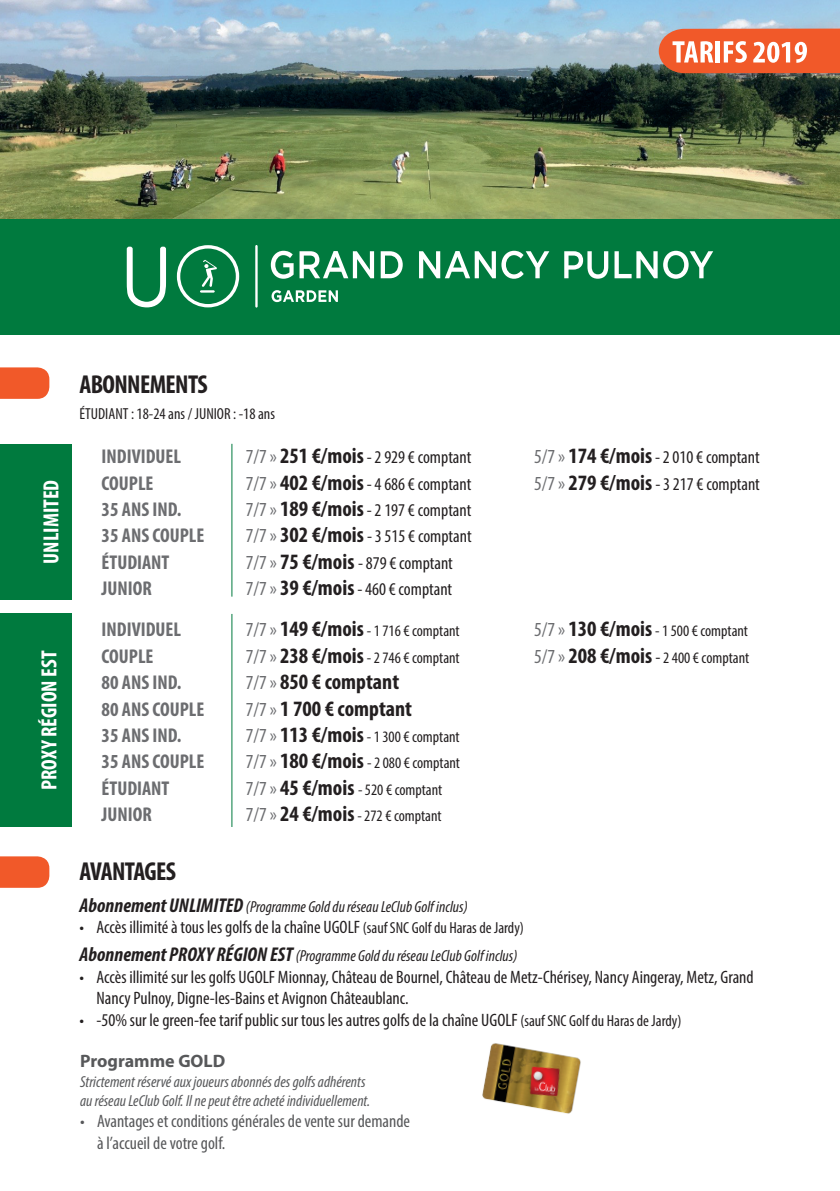
<style>
.page{position:relative;width:840px;height:1191px;background:#fff}
.page>*{position:absolute;margin:0;border:0;box-sizing:border-box;transform-origin:0 0}
.t1{font:700 condensed 26px "Myriad Pro";letter-spacing:-.025em;color:#231f20}
.t2{font:700 condensed 22px "Myriad Pro";color:#231f20}
.t3{font:700 condensed 22px "Myriad Pro";color:#fff}
.t4{font:700 condensed 20px "Myriad Pro";color:#6c6d70}
.t5{font:condensed 18px/21.6px "Myriad Pro";color:#231f20}
.t6{font:condensed 18px/21.6px "Myriad Pro";color:#57585a}
.t7{font:700 18px "Myriad Pro";color:#57585a}
.t8{font:condensed 16px "Myriad Pro";color:#231f20}
.t9{font:italic condensed 16px "Myriad Pro";color:#231f20}
.t10{font:italic condensed 16px/19.2px "Myriad Pro";color:#57585a}
.s1{font-size:20px;color:#6c6d70}
.s2{font-weight:700;font-size:22px}
.s3{font-size:18px}
.s4{font-weight:400;font-size:20px;color:#6c6d70}
.s5{font-weight:700;font-size:20px}
.s6{font-size:16px}
</style>
<div class="page">
<img style="left:0;top:0;width:839px;height:219px">
<div style="left:0;top:219px;width:839px;height:115px;background:#007a3e"></div>
<svg style="left:658px;top:28px;width:181px;height:45px"></svg>
<svg style="left:127px;top:247px;width:39px;height:60px"></svg>
<hr style="left:255px;top:245px;width:2px;height:62px;background:#fff">
<svg style="left:177px;top:245px;width:62px;height:62px"></svg>
<svg style="left:271px;top:251px;width:22px;height:28px"></svg>
<svg style="left:299px;top:251px;width:75px;height:27px"></svg>
<svg style="left:380px;top:251px;width:22px;height:27px"></svg>
<svg style="left:419px;top:251px;width:76px;height:27px"></svg>
<svg style="left:501px;top:251px;width:48px;height:28px"></svg>
<svg style="left:564px;top:251px;width:44px;height:28px"></svg>
<svg style="left:614px;top:251px;width:98px;height:28px"></svg>
<svg style="left:271px;top:290px;width:67px;height:12px"></svg>
<div style="left:0;top:614px;width:71px;height:213px;background:#007a3e"></div>
<hr style="left:231px;top:614px;width:1px;height:213px;background:#007a3e">
<svg style="left:0;top:367px;width:49px;height:32px"></svg>
<div style="left:0;top:856px;width:49px;height:31px;background:#f15929"></div>
<img style="left:482px;top:1043px;width:99px;height:71px">
<div style="left:0;top:444px;width:71px;height:155px;background:#007a3e"></div>
<hr style="left:231px;top:444px;width:1px;height:152px;background:#007a3e">
<p class="t3" style="left:37px;top:563px;width:85px;rotate:-90deg">UNLIMITED</p>
<p class="t3" style="left:36px;top:790px;width:141px;rotate:-90deg">PROXY RÉGION EST</p>
<h1 class="t1" style="left:79px;top:368px;width:130px">ABONNEMENTS</h1>
<p class="t8" style="left:79px;top:404px;width:197px">ÉTUDIANT : 18-24 ans / JUNIOR : -18 ans</p>
<p class="t4" style="left:101px;top:444px;width:81px">INDIVIDUEL</p>
<p class="t5" style="left:245px;top:446px;width:227px"><span class="s1">7/7 »</span> <span class="s2">251 €/mois</span> - 2 929 € comptant</p>
<p class="t5" style="left:533px;top:446px;width:227px"><span class="s1">5/7 »</span> <span class="s2">174 €/mois</span> - 2 010 € comptant</p>
<p class="t4" style="left:101px;top:470px;width:53px">COUPLE</p>
<p class="t5" style="left:245px;top:472px;width:227px"><span class="s1">7/7 »</span> <span class="s2">402 €/mois</span> - 4 686 € comptant</p>
<p class="t5" style="left:533px;top:472px;width:227px"><span class="s1">5/7 »</span> <span class="s2">279 €/mois</span> - 3 217 € comptant</p>
<p class="t4" style="left:101px;top:497px;width:81px">35 ANS IND.</p>
<p class="t5" style="left:245px;top:499px;width:227px"><span class="s1">7/7 »</span> <span class="s2">189 €/mois</span> - 2 197 € comptant</p>
<p class="t4" style="left:101px;top:523px;width:104px">35 ANS COUPLE</p>
<p class="t5" style="left:245px;top:525px;width:227px"><span class="s1">7/7 »</span> <span class="s2">302 €/mois</span> - 3 515 € comptant</p>
<p class="t4" style="left:101px;top:549px;width:69px">ÉTUDIANT</p>
<p class="t5" style="left:245px;top:552px;width:208px"><span class="s1">7/7 »</span> <span class="s2">75 €/mois</span> - 879 € comptant</p>
<p class="t4" style="left:101px;top:576px;width:52px">JUNIOR</p>
<p class="t5" style="left:245px;top:578px;width:208px"><span class="s1">7/7 »</span> <span class="s2">39 €/mois</span> - 460 € comptant</p>
<p class="t4" style="left:101px;top:617px;width:81px">INDIVIDUEL</p>
<p class="t8" style="left:245px;top:621px;width:215px"><span class="s1">7/7 »</span> <span class="s2">149 €/mois</span> - 1 716 € comptant</p>
<p class="t8" style="left:533px;top:621px;width:215px"><span class="s1">5/7 »</span> <span class="s2">130 €/mois</span> - 1 500 € comptant</p>
<p class="t4" style="left:101px;top:643px;width:53px">COUPLE</p>
<p class="t8" style="left:245px;top:647px;width:215px"><span class="s1">7/7 »</span> <span class="s2">238 €/mois</span> - 2 746 € comptant</p>
<p class="t8" style="left:533px;top:647px;width:216px"><span class="s1">5/7 »</span> <span class="s2">208 €/mois</span> <span class="s3">-</span> 2 400 € comptant</p>
<p class="t4" style="left:101px;top:670px;width:81px">80 ANS IND.</p>
<p class="t2" style="left:245px;top:668px;width:155px"><span class="s4">7/7 »</span> 850 € comptant</p>
<p class="t4" style="left:101px;top:696px;width:104px">80 ANS COUPLE</p>
<p class="t2" style="left:245px;top:694px;width:168px"><span class="s4">7/7 »</span> 1 700 € comptant</p>
<p class="t4" style="left:101px;top:722px;width:81px">35 ANS IND.</p>
<p class="t8" style="left:245px;top:727px;width:215px"><span class="s1">7/7 »</span> <span class="s2">113 €/mois</span> - 1 300 € comptant</p>
<p class="t4" style="left:101px;top:749px;width:104px">35 ANS COUPLE</p>
<p class="t8" style="left:245px;top:753px;width:215px"><span class="s1">7/7 »</span> <span class="s2">180 €/mois</span> - 2 080 € comptant</p>
<p class="t4" style="left:101px;top:775px;width:69px">ÉTUDIANT</p>
<p class="t8" style="left:245px;top:779px;width:198px"><span class="s1">7/7 »</span> <span class="s2">45 €/mois</span> - 520 € comptant</p>
<p class="t4" style="left:101px;top:802px;width:52px">JUNIOR</p>
<p class="t8" style="left:245px;top:806px;width:197px"><span class="s1">7/7 »</span> <span class="s2">24 €/mois</span> - 272 € comptant</p>
<h1 class="t1" style="left:79px;top:855px;width:98px">AVANTAGES</h1>
<p class="t9" style="left:79px;top:896px;width:389px"><span class="s5">Abonnement UNLIMITED</span> (Programme Gold du réseau LeClub Golf inclus)</p>
<p class="t5" style="left:79px;top:916px;width:446px">• Accès illimité à tous les golfs de la chaîne UGOLF <span class="s6">(sauf SNC Golf du Haras de Jardy)</span></p>
<p class="t9" style="left:79px;top:946px;width:439px"><span class="s5">Abonnement PROXY RÉGION EST</span> (Programme Gold du réseau LeClub Golf inclus)</p>
<p class="t5" style="left:96px;top:966px;width:658px;text-indent:-17px">• Accès illimité sur les golfs UGOLF Mionnay, Château de Bournel, Château de Metz-Chérisey, Nancy Aingeray, Metz, Grand<br>Nancy Pulnoy, Digne-les-Bains et Avignon Châteaublanc.</p>
<p class="t5" style="left:79px;top:1009px;width:603px">• -50% sur le green-fee tarif public sur tous les autres golfs de la chaîne UGOLF <span class="s6">(sauf SNC Golf du Haras de Jardy)</span></p>
<p class="t7" style="left:80px;top:1049px;width:147px">Programme GOLD</p>
<p class="t10" style="left:80px;top:1071px;width:292px">Strictement réservé aux joueurs abonnés des golfs adhérents au réseau LeClub Golf. Il ne peut être acheté individuellement.</p>
<p class="t6" style="left:97px;top:1110px;width:314px;text-indent:-17px">• Avantages et conditions générales de vente sur demande à l’accueil de votre golf.</p>
</div>
